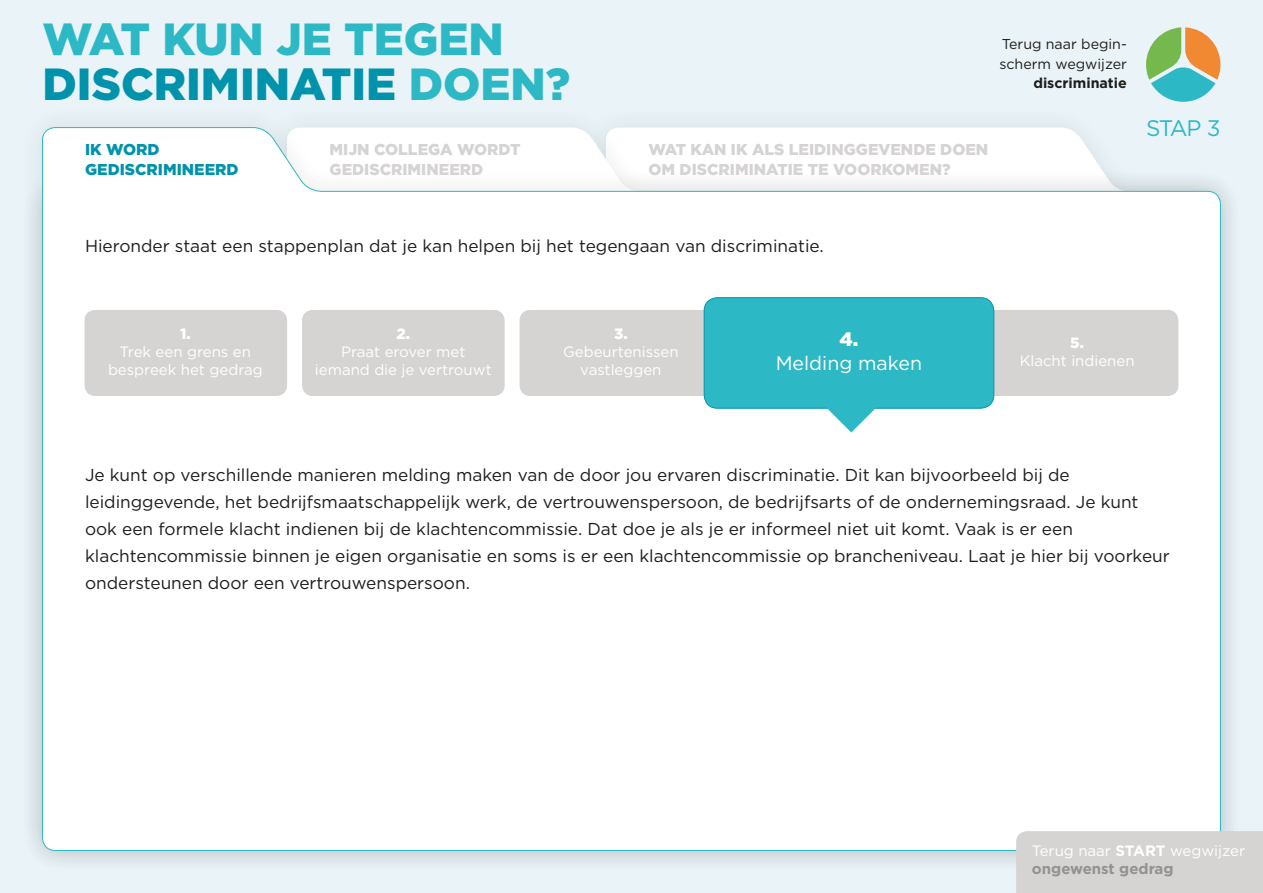
<style>
.page{position:relative;width:1263px;height:893px;background:#eaf4f8}
.page>*{position:absolute;margin:0;border:0;box-sizing:border-box;transform-origin:0 0}
.t1{font:900 45px/45px "Gotham";color:#2db8c5}
.t2{font:22.5px "Gotham";color:#2db8c5}
.t3{font:19.5px "Gotham";color:#fff}
.t4{font:900 19.5px "Gotham";color:#fff}
.t5{font:17.25px/27px "Gotham";color:#1d1d1b}
.t6{font:900 15.75px/19.5px "Gotham";color:#d6d3d3}
.t7{font:900 15.75px/19.5px "Gotham";color:#0093ab}
.t8{font:15px/18px "Gotham";color:#fff;text-align:center}
.t9{font:900 15px "Gotham";color:#fff}
.t10{font:14.25px/19.5px "Gotham";color:#1d1d1b}
.t11{font:700 14.25px "Gotham";color:#1d1d1b}
.s1{color:#0093ab}
.s2{font-weight:700}
.s3{font-weight:700;color:#929292}
</style>
<div class="page">
<div style="left:18px;top:103px;width:1227px;height:772px;background:#1d1d1b;opacity:.1"></div>
<div style="left:42px;top:127px;width:1179px;height:724px;background:#fff"></div>
<svg style="left:1146px;top:27px;width:74px;height:75px"></svg>
<div style="left:85px;top:310px;width:202px;height:85px;background:#d6d3d3;border-radius:10px"></div>
<div style="left:85px;top:310px;width:202px;height:86px;border:1px solid #d6d3d3;border-radius:10px"></div>
<div style="left:303px;top:310px;width:201px;height:85px;background:#d6d3d3;border-radius:10px"></div>
<div style="left:302px;top:310px;width:202px;height:86px;border:1px solid #d6d3d3;border-radius:10px"></div>
<div style="left:520px;top:310px;width:202px;height:85px;background:#d6d3d3;border-radius:10px"></div>
<div style="left:520px;top:310px;width:202px;height:86px;border:1px solid #d6d3d3;border-radius:10px"></div>
<div style="left:976px;top:310px;width:202px;height:85px;background:#d6d3d3;border-radius:10px"></div>
<div style="left:976px;top:310px;width:202px;height:86px;border:1px solid #d6d3d3;border-radius:10px"></div>
<div style="left:704px;top:298px;width:290px;height:110px;background:#2db8c5;border-radius:13px"></div>
<div style="left:704px;top:297px;width:290px;height:112px;border:1px solid #0093ab;border-radius:13px"></div>
<svg style="left:823px;top:407px;width:57px;height:26px"></svg>
<div style="left:1016px;top:831px;width:247px;height:62px;background:#d6d3d3"></div>
<h1 class="t1" style="left:43px;top:16px;width:529px">WAT KUN JE TEGEN<br><span class="s1">DISCRIMINATIE</span> DOEN?</h1>
<p class="t7" style="left:85px;top:140px;width:155px">IK WORD<br>GEDISCRIMINEERD</p>
<p class="t6" style="left:330px;top:140px;width:192px">MIJN COLLEGA WORDT<br>GEDISCRIMINEERD</p>
<p class="t10" style="left:999px;top:34px;width:129px">Terug naar begin&shy;scherm wegwijzer</p>
<p class="t11" style="left:1033px;top:75px;width:95px">discriminatie</p>
<p class="t6" style="left:648px;top:140px;width:341px">WAT KAN IK ALS LEIDINGGEVENDE DOEN<br>OM DISCRIMINATIE TE VOORKOMEN?</p>
<h2 class="t2" style="left:1146px;top:116px;width:76px">STAP 3</h2>
<p class="t5" style="left:85px;top:232px;width:740px">Hieronder staat een stappenplan dat je kan helpen bij het tegengaan van discriminatie.</p>
<p class="t9" style="left:180px;top:325px;width:12px">1.</p>
<p class="t8" style="left:108px;top:342px;width:156px">Trek een grens en bespreek het gedrag</p>
<p class="t9" style="left:396px;top:325px;width:15px">2.</p>
<p class="t8" style="left:315px;top:342px;width:178px">Praat erover met iemand die je vertrouwt</p>
<p class="t9" style="left:614px;top:325px;width:15px">3.</p>
<p class="t8" style="left:563px;top:342px;width:117px">Gebeurtenissen vastleggen</p>
<p class="t4" style="left:839px;top:328px;width:20px">4.</p>
<p class="t3" style="left:776px;top:352px;width:148px">Melding maken</p>
<p class="t9" style="left:1070px;top:334px;width:15px">5.</p>
<p class="t8" style="left:1020px;top:351px;width:116px">Klacht indienen</p>
<p class="t5" style="left:85px;top:461px;width:1086px">Je kunt op verschillende manieren melding maken van de door jou ervaren discriminatie. Dit kan bijvoorbeeld bij de leidinggevende, het bedrijfsmaatschappelijk werk, de vertrouwenspersoon, de bedrijfsarts of de ondernemingsraad. Je kunt ook een formele klacht indienen bij de klachtencommissie. Dat doe je als je er informeel niet uit komt. Vaak is er een klachtencommissie binnen je eigen organisatie en soms is er een klachtencommissie op brancheniveau. Laat je hier bij voorkeur ondersteunen door een vertrouwenspersoon.</p>
<p class="t8" style="left:1032px;top:842px;width:215px;text-align:left">Terug naar <span class="s2">START</span> wegwijzer <span class="s3">ongewenst gedrag</span></p>
</div>
